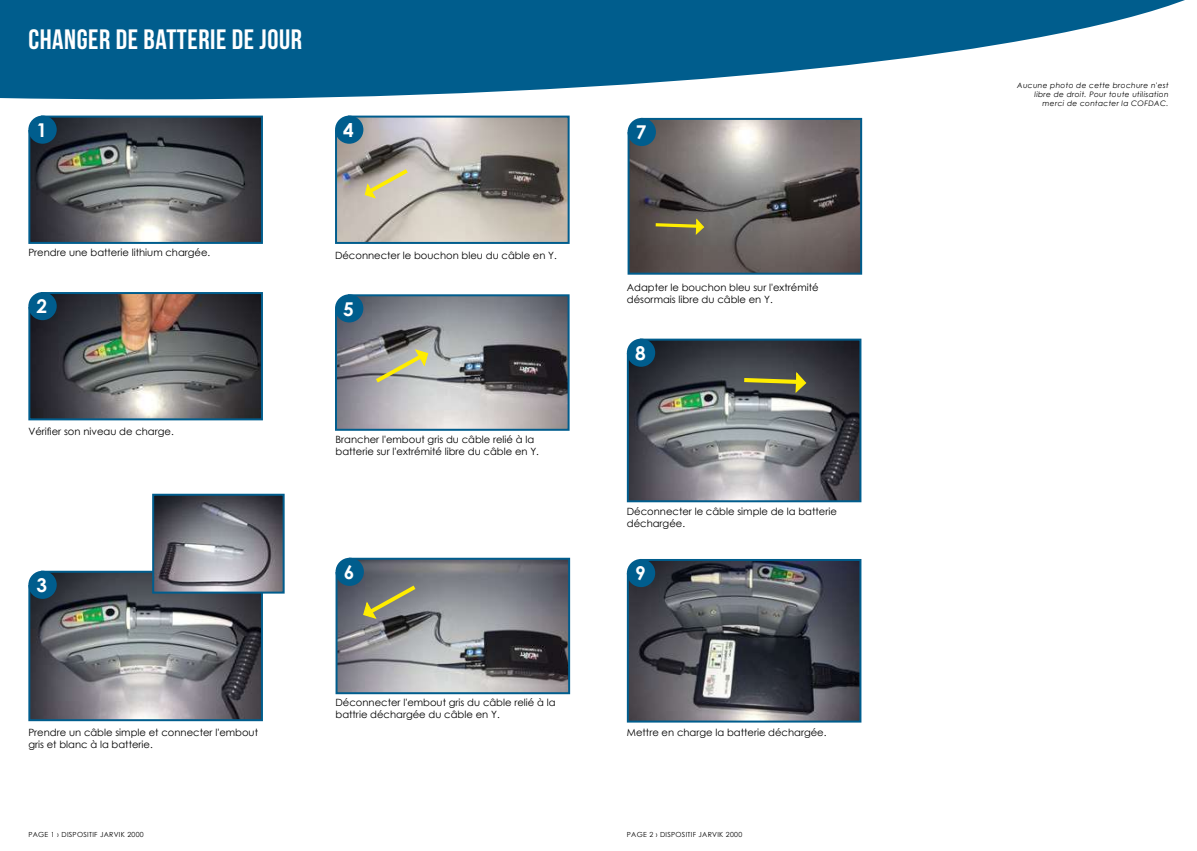
<style>
.page{position:relative;width:1197px;height:851px;background:#fff}
.page>*{position:absolute;margin:0;border:0;box-sizing:border-box;transform-origin:0 0}
.t1{font:28px "Bebas Neue";letter-spacing:.02em;color:#fff}
.t2{font:700 19px "Century Gothic";color:#fff}
.t3{font:10px/12px "Century Gothic";color:#000}
.t4{font:italic 7.5px/9px "Century Gothic";letter-spacing:.04em;color:#000;text-align:right}
.t5{font:7px "Century Gothic";letter-spacing:.04em;color:#000}
</style>
<div class="page">
<svg style="left:0;top:0;width:1185px;height:99px;fill:#005d8d"></svg>
<img style="left:338px;top:297px;width:228px;height:130px">
<div style="left:335px;top:294px;width:234px;height:136px;border:2px solid #005d8d"></div>
<div style="left:319px;top:280px;width:29px;height:28px;background:#fff"></div>
<div style="left:335px;top:294px;width:28px;height:28px;background:#005d8d;border-radius:50%"></div>
<img style="left:338px;top:119px;width:228px;height:122px">
<div style="left:335px;top:116px;width:234px;height:128px;border:2px solid #005d8d"></div>
<div style="left:319px;top:101px;width:29px;height:29px;background:#fff"></div>
<div style="left:335px;top:116px;width:28px;height:28px;background:#005d8d;border-radius:50%"></div>
<img style="left:31px;top:118px;width:229px;height:123px">
<div style="left:28px;top:115px;width:235px;height:129px;border:2px solid #005d8d"></div>
<div style="left:13px;top:101px;width:28px;height:29px;background:#fff"></div>
<div style="left:28px;top:115px;width:29px;height:29px;background:#005d8d;border-radius:50%"></div>
<img style="left:31px;top:295px;width:229px;height:122px">
<div style="left:28px;top:292px;width:235px;height:128px;border:2px solid #005d8d"></div>
<div style="left:13px;top:278px;width:28px;height:28px;background:#fff"></div>
<div style="left:28px;top:292px;width:29px;height:28px;background:#005d8d;border-radius:50%"></div>
<img style="left:31px;top:573px;width:229px;height:145px">
<div style="left:28px;top:570px;width:235px;height:151px;border:2px solid #005d8d"></div>
<div style="left:13px;top:556px;width:28px;height:28px;background:#fff"></div>
<div style="left:28px;top:570px;width:29px;height:28px;background:#005d8d;border-radius:50%"></div>
<img style="left:155px;top:496px;width:126px;height:94px">
<div style="left:152px;top:493px;width:132px;height:100px;border:2px solid #005d8d"></div>
<svg style="left:364px;top:166px;width:48px;height:33px;background:#c4bb94"></svg>
<svg style="left:371px;top:348px;width:58px;height:38px;background:#b2b195"></svg>
<img style="left:338px;top:560px;width:229px;height:131px">
<div style="left:335px;top:557px;width:235px;height:137px;border:2px solid #005d8d"></div>
<div style="left:320px;top:543px;width:28px;height:28px;background:#fff"></div>
<div style="left:335px;top:557px;width:29px;height:28px;background:#005d8d;border-radius:50%"></div>
<img style="left:630px;top:121px;width:229px;height:150px">
<div style="left:627px;top:118px;width:235px;height:156px;border:2px solid #005d8d"></div>
<div style="left:612px;top:104px;width:28px;height:28px;background:#fff"></div>
<div style="left:627px;top:118px;width:29px;height:28px;background:#005d8d;border-radius:50%"></div>
<img style="left:629px;top:341px;width:229px;height:158px">
<div style="left:626px;top:338px;width:235px;height:164px;border:2px solid #005d8d"></div>
<div style="left:611px;top:324px;width:28px;height:28px;background:#fff"></div>
<div style="left:626px;top:338px;width:29px;height:29px;background:#005d8d;border-radius:50%"></div>
<img style="left:629px;top:562px;width:229px;height:157px">
<div style="left:626px;top:559px;width:235px;height:163px;border:2px solid #005d8d"></div>
<div style="left:611px;top:545px;width:28px;height:28px;background:#fff"></div>
<div style="left:626px;top:559px;width:29px;height:28px;background:#005d8d;border-radius:50%"></div>
<svg style="left:652px;top:218px;width:52px;height:18px"></svg>
<svg style="left:362px;top:582px;width:57px;height:37px;background:#84846b"></svg>
<svg style="left:740px;top:371px;width:67px;height:23px;background:#707043"></svg>
<h1 class="t1" style="left:28px;top:24px;width:275px">CHANGER DE BATTERIE DE JOUR</h1>
<h2 class="t2" style="left:37px;top:115px;width:12px">1</h2>
<h2 class="t2" style="left:343px;top:115px;width:12px">4</h2>
<p class="t3" style="left:28px;top:246px;width:183px">Prendre une batterie lithium chargée.</p>
<h2 class="t2" style="left:37px;top:292px;width:12px">2</h2>
<p class="t3" style="left:28px;top:424px;width:147px">Vérifier son niveau de charge.</p>
<h2 class="t2" style="left:37px;top:570px;width:12px">3</h2>
<p class="t3" style="left:28px;top:725px;width:231px">Prendre un câble simple et connecter l'embout gris et blanc à la batterie.</p>
<p class="t3" style="left:335px;top:249px;width:223px">Déconnecter le bouchon bleu du câble en Y.</p>
<h2 class="t2" style="left:343px;top:294px;width:12px">5</h2>
<p class="t3" style="left:335px;top:432px;width:205px">Brancher l'embout gris du câble relié à la batterie sur l'extrémité libre du câble en Y.</p>
<h2 class="t2" style="left:344px;top:557px;width:12px">6</h2>
<p class="t3" style="left:335px;top:696px;width:221px">Déconnecter l'embout gris du câble relié à la battrie déchargée du câble en Y.</p>
<h2 class="t2" style="left:635px;top:118px;width:12px">7</h2>
<p class="t3" style="left:626px;top:281px;width:193px">Adapter le bouchon bleu sur l'extrémité désormais libre du câble en Y.</p>
<h2 class="t2" style="left:635px;top:338px;width:12px">8</h2>
<p class="t3" style="left:626px;top:505px;width:211px">Déconnecter le câble simple de la batterie déchargée.</p>
<h2 class="t2" style="left:635px;top:558px;width:12px">9</h2>
<p class="t3" style="left:626px;top:726px;width:201px">Mettre en charge la batterie déchargée.</p>
<p class="t5" style="left:28px;top:829px;width:117px">PAGE 1 › DISPOSITIF JARVIK 2000</p>
<p class="t5" style="left:626px;top:829px;width:117px">PAGE 2 › DISPOSITIF JARVIK 2000</p>
<p class="t4" style="left:1016px;top:80px;width:153px">Aucune photo de cette brochure n'est libre de droit. Pour toute utilisation merci de contacter la COFDAC.</p>
</div>
